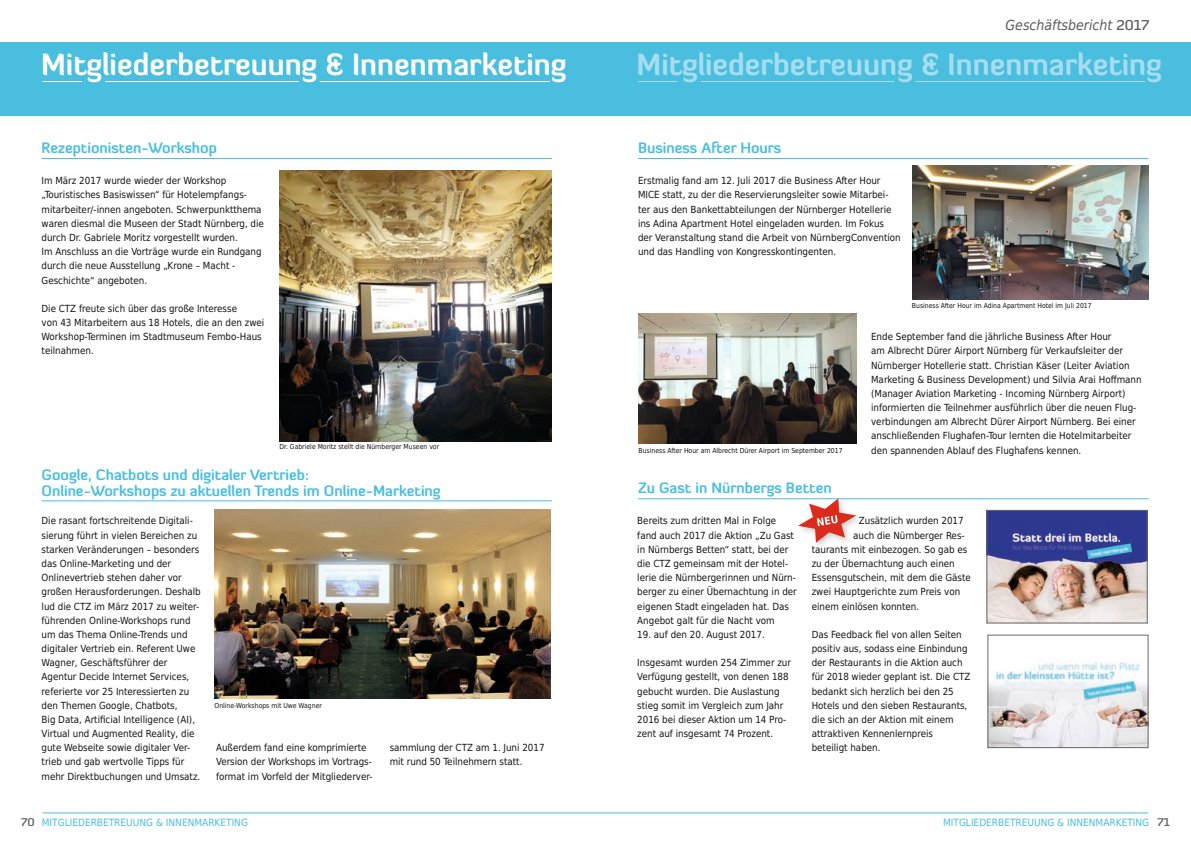
<style>
.page{position:relative;width:1191px;height:842px;background:#fff}
.page>*{position:absolute;margin:0;border:0;box-sizing:border-box;transform-origin:0 0}
.t1{font:700 30px "Diavlo";color:#a7ddf0}
.t2{font:700 30px "Diavlo";color:#fff}
.t3{font:700 14.7px/16px "Diavlo";color:#49bedf}
.t4{font:italic 14px "DejaVu Sans Condensed";color:#5a5a5a}
.t5{font:10px "DejaVu Sans Condensed";color:#49bedf}
.t6{font:9.8px/14.2px "DejaVu Sans Condensed";color:#131413}
.t7{font:6.9px "DejaVu Sans Condensed";color:#131413}
.s1{font-family:"Diavlo";font-weight:500;font-style:normal}
.s2{font-family:"Diavlo";font-weight:700;font-size:11px;color:#686867}
</style>
<div class="page">
<hr style="left:43px;top:812px;width:1105px;height:1px;background:#49bedf">
<div style="left:0;top:43px;width:1191px;height:73px;background:#49bedf"></div>
<hr style="left:638px;top:81px;width:39px;height:1px;background:#a7ddf0">
<hr style="left:701px;top:81px;width:193px;height:1px;background:#a7ddf0">
<hr style="left:915px;top:81px;width:230px;height:1px;background:#a7ddf0">
<hr style="left:638px;top:158px;width:510px;height:1px;background:#49bedf">
<img style="left:912px;top:166px;width:236px;height:133px">
<img style="left:638px;top:314px;width:219px;height:130px">
<hr style="left:638px;top:498px;width:510px;height:1px;background:#49bedf">
<img style="left:988px;top:512px;width:157px;height:109px">
<div style="left:986px;top:510px;width:161px;height:113px;border:1px solid #686867"></div>
<img style="left:989px;top:662px;width:157px;height:84px">
<div style="left:987px;top:635px;width:161px;height:113px;border:1px solid #686867"></div>
<hr style="left:43px;top:81px;width:39px;height:1px;background:#fff">
<hr style="left:105px;top:81px;width:194px;height:1px;background:#fff">
<hr style="left:320px;top:81px;width:230px;height:1px;background:#fff">
<hr style="left:42px;top:158px;width:510px;height:1px;background:#49bedf">
<hr style="left:42px;top:500px;width:510px;height:1px;background:#49bedf">
<img style="left:280px;top:170px;width:271px;height:272px">
<img style="left:214px;top:510px;width:336px;height:188px">
<div style="left:795px;top:495px;width:68px;height:55px;background:#fff"></div>
<svg style="left:798px;top:498px;width:58px;height:45px"></svg>
<h1 class="t2" style="left:41px;top:45px;width:527px">Mitgliederbetreuung &amp; Innenmarketing</h1>
<h2 class="t3" style="left:42px;top:139px;width:177px">Rezeptionisten-Workshop</h2>
<p class="t6" style="left:42px;top:173px;width:224px">Im März 2017 wurde wieder der Workshop „Touristisches Basiswissen“ für Hotelempfangs&shy;mitarbeiter/-innen angeboten. Schwerpunktthema waren diesmal die Museen der Stadt Nürnberg, die durch Dr. Gabriele Moritz vorgestellt wurden.<br>Im Anschluss an die Vorträge wurde ein Rundgang durch die neue Ausstellung „Krone – Macht - Geschichte“ angeboten.</p>
<p class="t6" style="left:42px;top:301px;width:224px">Die CTZ freute sich über das große Interesse<br>von 43 Mitarbeitern aus 18 Hotels, die an den zwei Workshop-Terminen im Stadtmuseum Fembo-Haus teilnahmen.</p>
<p class="t7" style="left:279px;top:441px;width:161px">Dr. Gabriele Moritz stellt die Nürnberger Museen vor</p>
<h2 class="t3" style="left:42px;top:466px;width:400px">Google, Chatbots und digitaler Vertrieb:<br>Online-Workshops zu aktuellen Trends im Online-Marketing</h2>
<p class="t6" style="left:42px;top:513px;width:161px">Die rasant fortschreitende Digitali&shy;sierung führt in vielen Bereichen zu starken Veränderungen – besonders das Online-Marketing und der Onlinevertrieb stehen daher vor großen Herausforderungen. Deshalb lud die CTZ im März 2017 zu weiter&shy;führenden Online-Workshops rund um das Thema Online-Trends und digitaler Vertrieb ein. Referent Uwe Wagner, Geschäftsführer der Agentur Decide Internet Services, referierte vor 25 Interessierten zu den Themen Google, Chatbots,<br>Big Data, Artificial Intelligence (AI), Virtual und Augmented Reality, die gute Webseite sowie digitaler Ver&shy;trieb und gab wertvolle Tipps für mehr Direktbuchungen und Umsatz.</p>
<p class="t7" style="left:214px;top:700px;width:109px">Online-Workshops mit Uwe Wagner</p>
<p class="t6" style="left:216px;top:740px;width:158px">Außerdem fand eine komprimierte<br>Version der Workshops im Vortrags&shy;format im Vorfeld der Mitgliederver-</p>
<p class="t6" style="left:390px;top:740px;width:156px">sammlung der CTZ am 1. Juni 2017 mit rund 50 Teilnehmern statt.</p>
<h3 class="t4" style="left:1005px;top:15px;width:145px">Geschäftsbericht <span class="s1">2017</span></h3>
<h1 class="t1" style="left:636px;top:45px;width:527px">Mitgliederbetreuung &amp; Innenmarketing</h1>
<h2 class="t3" style="left:638px;top:139px;width:145px">Business After Hours</h2>
<p class="t6" style="left:638px;top:173px;width:264px">Erstmalig fand am 12. Juli 2017 die Business After Hour MICE statt, zu der die Reservierungsleiter sowie Mitarbei&shy;ter aus den Bankettabteilungen der Nürnberger Hotellerie ins Adina Apartment Hotel eingeladen wurden. Im Fokus der Veranstaltung stand die Arbeit von NürnbergConvention und das Handling von Kongresskontingenten.</p>
<p class="t7" style="left:912px;top:299px;width:181px">Business After Hour im Adina Apartment Hotel im Juli 2017</p>
<p class="t6" style="left:871px;top:329px;width:272px">Ende September fand die jährliche Business After Hour<br>am Albrecht Dürer Airport Nürnberg für Verkaufsleiter der Nürnberger Hotellerie statt. Christian Käser (Leiter Aviation Marketing &amp; Business Development) und Silvia Arai Hoffmann (Manager Aviation Marketing - Incoming Nürnberg Airport) informierten die Teilnehmer ausführlich über die neuen Flug&shy;verbindungen am Albrecht Dürer Airport Nürnberg. Bei einer anschließenden Flughafen-Tour lernten die Hotelmitarbeiter den spannenden Ablauf des Flughafens kennen.</p>
<p class="t7" style="left:638px;top:445px;width:205px">Business After Hour am Albrecht Dürer Airport im September 2017</p>
<h2 class="t3" style="left:638px;top:480px;width:195px">Zu Gast in Nürnbergs Betten</h2>
<p class="t6" style="left:637px;top:513px;width:161px">Bereits zum dritten Mal in Folge fand auch 2017 die Aktion „Zu Gast in Nürnbergs Betten“ statt, bei der die CTZ gemeinsam mit der Hotel&shy;lerie die Nürnbergerinnen und Nürn&shy;berger zu einer Übernachtung in der eigenen Stadt eingeladen hat. Das Angebot galt für die Nacht vom</p>
<p class="t6" style="left:637px;top:627px;width:129px">19. auf den 20. August 2017.</p>
<p class="t6" style="left:637px;top:655px;width:155px">Insgesamt wurden 254 Zimmer zur<br>Verfügung gestellt, von denen 188 gebucht wurden. Die Auslastung stieg somit im Vergleich zum Jahr<br>2016 bei dieser Aktion um 14 Pro&shy;zent auf insgesamt 74 Prozent.</p>
<p class="t6" style="left:859px;top:513px;width:106px">Zusätzlich wurden 2017</p>
<p class="t6" style="left:853px;top:527px;width:113px">auch die Nürnberger Res-</p>
<p class="t6" style="left:811px;top:542px;width:157px">taurants mit einbezogen. So gab es</p>
<p class="t6" style="left:811px;top:556px;width:145px">zu der Übernachtung auch einen</p>
<p class="t6" style="left:811px;top:570px;width:161px">Essensgutschein, mit dem die Gäste</p>
<p class="t6" style="left:811px;top:584px;width:150px">zwei Hauptgerichte zum Preis von</p>
<p class="t6" style="left:811px;top:598px;width:109px">einem einlösen konnten.</p>
<p class="t6" style="left:811px;top:627px;width:160px">Das Feedback fiel von allen Seiten positiv aus, sodass eine Einbindung der Restaurants in die Aktion auch für 2018 wieder geplant ist. Die CTZ bedankt sich herzlich bei den 25<br>Hotels und den sieben Restaurants, die sich an der Aktion mit einem attraktiven Kennenlernpreis beteiligt haben.</p>
<p class="t5" style="left:21px;top:815px;width:228px"><span class="s2">70</span> MITGLIEDERBETREUUNG &amp; INNENMARKETING</p>
<p class="t5" style="left:943px;top:815px;width:228px">MITGLIEDERBETREUUNG &amp; INNENMARKETING <span class="s2">71</span></p>
</div>
